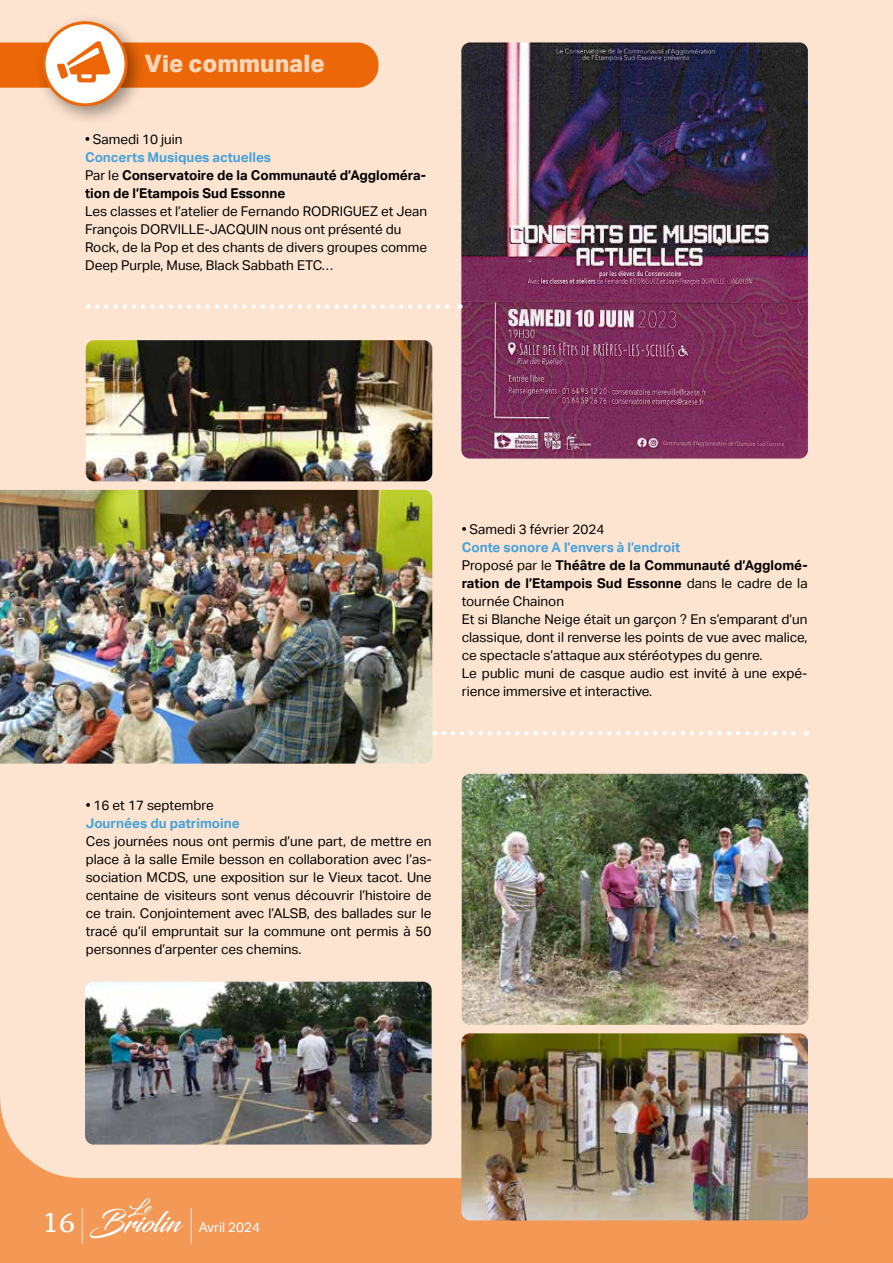
<style>
.page{position:relative;width:893px;height:1263px;background:#fff}
.page>*{position:absolute;margin:0;border:0;box-sizing:border-box;transform-origin:0 0}
.t1{font:27px "PT Serif Caption";color:#fff}
.t2{font:800 24px "Aktiv Grotesk";color:#fcd5b7}
.t3{font:13.5px/18px "Aktiv Grotesk";color:#000}
.t4{font:700 13.5px/18px "Aktiv Grotesk";color:#000}
.t5{font:700 13.5px "Aktiv Grotesk";color:#45a2db}
.t6{font:13.5px "Aktiv Grotesk";color:#fff}
.s1{color:#45a2db}
.s2{font-weight:400}
.s3{font-weight:700;color:#45a2db}
.s4{font-weight:700}
</style>
<div class="page">
<div style="left:0;top:0;width:893px;height:1210px;background:#fde4d0"></div>
<svg style="left:0;top:1095px;width:893px;height:168px;fill:#f49855"></svg>
<hr style="left:82px;top:1208px;width:1px;height:36px;background:#fff">
<svg style="left:90px;top:1198px;width:94px;height:40px;background:#f5a971"></svg>
<hr style="left:190px;top:1208px;width:2px;height:36px;background:#fff">
<div style="left:35px;top:13px;width:113px;height:113px;background:#000;opacity:.4"></div>
<div style="left:44px;top:23px;width:82px;height:82px;background:#fff;border-radius:50%"></div>
<svg style="left:0;top:41px;width:378px;height:47px"></svg>
<div style="left:43px;top:21px;width:85px;height:85px;border:3px solid #ec6707;border-radius:50%"></div>
<img style="left:462px;top:774px;width:346px;height:251px">
<img style="left:461px;top:43px;width:347px;height:416px">
<img style="left:85px;top:982px;width:347px;height:162px">
<img style="left:461px;top:1033px;width:347px;height:187px">
<img style="left:0;top:490px;width:432px;height:274px">
<img style="left:86px;top:340px;width:346px;height:141px">
<svg style="left:97px;top:304px;width:363px;height:5px"></svg>
<svg style="left:444px;top:731px;width:363px;height:4px"></svg>
<h2 class="t2" style="left:145px;top:50px;width:182px">Vie communale</h2>
<p class="t3" style="left:85px;top:131px;width:99px">• Samedi 10 juin</p>
<p class="t4" style="left:85px;top:149px;width:342px"><span class="s1">Concerts Musiques actuelles<br></span><span class="s2">Par le</span> Conservatoire de la Communauté d’Aggloméra&shy;tion de l’Etampois Sud Essonne</p>
<p class="t3" style="left:85px;top:203px;width:344px">Les classes et l’atelier de Fernando RODRIGUEZ et Jean François DORVILLE-JACQUIN nous ont présenté du Rock, de la Pop et des chants de divers groupes comme Deep Purple, Muse, Black Sabbath ETC…</p>
<p class="t3" style="left:462px;top:520px;width:144px">• Samedi 3 février 2024</p>
<p class="t3" style="left:462px;top:538px;width:347px"><span class="s3">Conte sonore A l’envers à l’endroit<br></span>Proposé par le <span class="s4">Théâtre de la Communauté d’Agglomé&shy;ration de l’Etampois Sud Essonne</span> dans le cadre de la tournée Chainon<br>Et si Blanche Neige était un garçon ? En s’emparant d’un classique, dont il renverse les points de vue avec malice, ce spectacle s’attaque aux stéréotypes du genre.<br>Le public muni de casque audio est invité à une expé&shy;rience immersive et interactive.</p>
<p class="t3" style="left:86px;top:797px;width:129px">• 16 et 17 septembre</p>
<p class="t5" style="left:86px;top:816px;width:155px">Journées du patrimoine</p>
<p class="t3" style="left:86px;top:833px;width:347px;text-align:justify">Ces journées nous ont permis d’une part, de mettre en place à la salle Emile besson en collaboration avec l’as&shy;sociation MCDS, une exposition sur le Vieux tacot. Une centaine de visiteurs sont venus découvrir l’histoire de ce train. Conjointement avec l’ALSB, des ballades sur le tracé qu’il empruntait sur la commune ont permis à 50 personnes d’arpenter ces chemins.</p>
<h1 class="t1" style="left:43px;top:1205px;width:34px">16</h1>
<p class="t6" style="left:199px;top:1220px;width:63px">Avril 2024</p>
</div>
